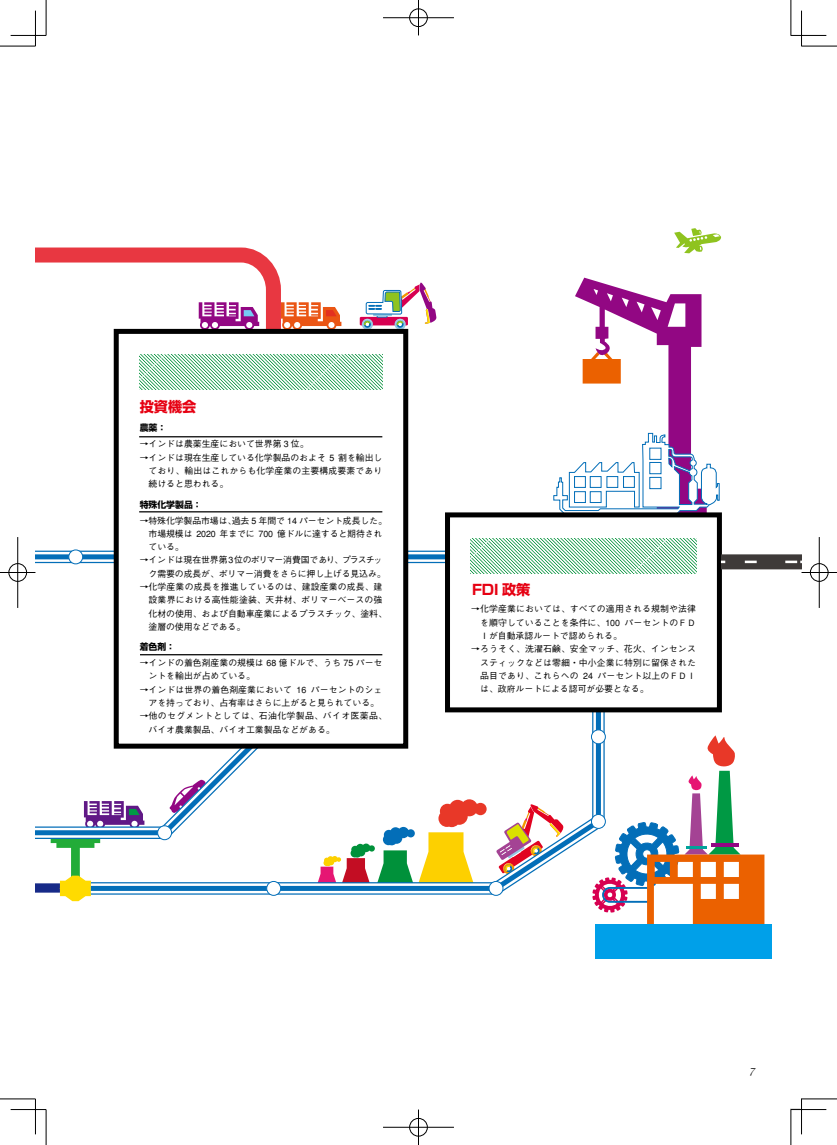
<style>
.page{position:relative;width:837px;height:1145px;background:#fff}
.page>*{position:absolute;margin:0;border:0;box-sizing:border-box;transform-origin:0 0}
.t1{font:700 14.12px "Shin Go";color:#e60012}
.t2{font:11.5px "Apple Chancery";color:#000}
.t3{font:500 8.88px/13.2px "Gothic BBB";color:#000}
.t4{font:500 8.88px/13.2px "Gothic BBB";letter-spacing:.02em;color:#000}
.t5{font:500 8.88px/13.2px "Gothic BBB";letter-spacing:.045em;color:#000}
.t6{font:700 8.88px "Shin Go";color:#000}
</style>
<div class="page">
<svg style="left:382px;top:282px;width:47px;height:13px"></svg>
<svg style="left:35px;top:302px;width:568px;height:591px"></svg>
<svg style="left:35px;top:247px;width:253px;height:223px"></svg>
<div style="left:116px;top:331px;width:289px;height:415px;background:#fff"></div>
<div style="left:114px;top:329px;width:294px;height:419px;border:5px solid #000"></div>
<hr style="left:139px;top:436px;width:243px;height:1px;background:#000">
<hr style="left:139px;top:511px;width:243px;height:1px;background:#000">
<hr style="left:140px;top:654px;width:242px;height:1px;background:#000">
<svg style="left:139px;top:354px;width:243px;height:35px"></svg>
<div style="left:157px;top:825px;width:14px;height:14px;background:#fff;border-radius:50%"></div>
<div style="left:157px;top:825px;width:15px;height:15px;border:1px solid #036eb8;border-radius:50%"></div>
<svg style="left:591px;top:730px;width:14px;height:13px"></svg>
<div style="left:590px;top:729px;width:15px;height:15px;border:1px solid #036eb8;border-radius:50%"></div>
<div style="left:590px;top:814px;width:15px;height:15px;border:1px solid #036eb8;border-radius:50%"></div>
<div style="left:266px;top:881px;width:14px;height:14px;background:#fff;border-radius:50%"></div>
<div style="left:266px;top:881px;width:15px;height:14px;border:1px solid #036eb8;border-radius:50%"></div>
<div style="left:489px;top:881px;width:14px;height:14px;background:#fff;border-radius:50%"></div>
<div style="left:488px;top:881px;width:15px;height:14px;border:1px solid #036eb8;border-radius:50%"></div>
<div style="left:69px;top:550px;width:14px;height:14px;background:#fff;border-radius:50%"></div>
<div style="left:68px;top:549px;width:15px;height:15px;border:1px solid #036eb8;border-radius:50%"></div>
<svg style="left:674px;top:228px;width:46px;height:25px"></svg>
<svg style="left:553px;top:278px;width:166px;height:234px"></svg>
<div style="left:447px;top:515px;width:272px;height:195px;background:#fff"></div>
<div style="left:445px;top:512px;width:276px;height:200px;border:5px solid #000"></div>
<svg style="left:470px;top:538px;width:225px;height:35px"></svg>
<div style="left:720px;top:554px;width:81px;height:15px;background:#3e3a39"></div>
<svg style="left:720px;top:560px;width:5px;height:3px"></svg>
<svg style="left:744px;top:560px;width:57px;height:3px"></svg>
<svg style="left:591px;top:735px;width:173px;height:189px"></svg>
<div style="left:595px;top:924px;width:176px;height:34px;background:#00a0e9"></div>
<hr style="left:0;top:46px;width:35px;height:1px;background:#000">
<hr style="left:801px;top:46px;width:35px;height:1px;background:#000">
<hr style="left:0;top:1098px;width:35px;height:1px;background:#000">
<hr style="left:801px;top:1098px;width:35px;height:1px;background:#000">
<hr style="left:46px;top:0;width:1px;height:35px;background:#000">
<hr style="left:46px;top:1109px;width:1px;height:35px;background:#000">
<hr style="left:790px;top:0;width:1px;height:35px;background:#000">
<hr style="left:790px;top:1109px;width:1px;height:35px;background:#000">
<hr style="left:11px;top:35px;width:35px;height:1px;background:#000">
<hr style="left:790px;top:35px;width:36px;height:1px;background:#000">
<hr style="left:11px;top:1109px;width:35px;height:1px;background:#000">
<hr style="left:790px;top:1109px;width:36px;height:1px;background:#000">
<hr style="left:35px;top:11px;width:1px;height:35px;background:#000">
<hr style="left:35px;top:1098px;width:1px;height:36px;background:#000">
<hr style="left:801px;top:11px;width:1px;height:35px;background:#000">
<hr style="left:801px;top:1098px;width:1px;height:36px;background:#000">
<div style="left:408px;top:8px;width:20px;height:19px;border:2px solid #fff;border-radius:50%"></div>
<hr style="left:383px;top:17px;width:71px;height:2px;background:#fff">
<hr style="left:417px;top:0;width:2px;height:35px;background:#fff">
<div style="left:409px;top:9px;width:18px;height:18px;border:1px solid #000;border-radius:50%"></div>
<hr style="left:383px;top:18px;width:71px;height:1px;background:#000">
<hr style="left:418px;top:0;width:1px;height:35px;background:#000">
<div style="left:408px;top:1117px;width:20px;height:20px;border:2px solid #fff;border-radius:50%"></div>
<hr style="left:383px;top:1126px;width:71px;height:2px;background:#fff">
<hr style="left:417px;top:1109px;width:2px;height:35px;background:#fff">
<div style="left:409px;top:1118px;width:18px;height:18px;border:1px solid #000;border-radius:50%"></div>
<hr style="left:383px;top:1127px;width:71px;height:1px;background:#000">
<hr style="left:418px;top:1109px;width:1px;height:35px;background:#000">
<div style="left:8px;top:562px;width:19px;height:20px;border:2px solid #fff;border-radius:50%"></div>
<hr style="left:0;top:571px;width:35px;height:2px;background:#fff">
<hr style="left:17px;top:537px;width:2px;height:71px;background:#fff">
<div style="left:9px;top:563px;width:18px;height:18px;border:1px solid #000;border-radius:50%"></div>
<hr style="left:0;top:572px;width:35px;height:1px;background:#000">
<hr style="left:18px;top:537px;width:1px;height:71px;background:#000">
<div style="left:809px;top:562px;width:19px;height:20px;border:2px solid #fff;border-radius:50%"></div>
<hr style="left:801px;top:571px;width:35px;height:2px;background:#fff">
<div style="left:809px;top:563px;width:19px;height:18px;border:1px solid #000;border-radius:50%"></div>
<hr style="left:801px;top:572px;width:35px;height:1px;background:#000">
<hr style="left:818px;top:537px;width:1px;height:71px;background:#000">
<h1 class="t1" style="left:140px;top:397px;width:58px">投資機会</h1>
<p class="t6" style="left:140px;top:422px;width:28px">農薬：</p>
<p class="t3" style="left:140px;top:437px;width:170px">→インドは農薬生産において世界第 3 位。</p>
<p class="t3" style="left:148px;top:451px;width:235px;text-align:justify;text-indent:-9px">→インドは現在生産している化学製品のおよそ 5 割を輸出しており、輸出はこれからも化学産業の主要構成要素であり続けると思われる。</p>
<p class="t6" style="left:140px;top:498px;width:64px">特殊化学製品：</p>
<p class="t3" style="left:148px;top:514px;width:240px;text-indent:-9px">→特殊化学製品市場は、過去 5 年間で 14 パーセント成長した。市場規模は 2020 年までに 700 億ドルに達すると期待されている。</p>
<p class="t3" style="left:148px;top:554px;width:238px;text-indent:-9px">→インドは現在世界第3位のポリマー消費国であり、プラスチック需要の成長が、ポリマー消費をさらに押し上げる見込み。</p>
<p class="t4" style="left:148px;top:580px;width:240px;text-indent:-9px">→化学産業の成長を推進しているのは、建設産業の成長、建設業界における高性能塗装、天井材、ポリマーベースの強化材の使用、および自動車産業によるプラスチック、塗料、塗層の使用などである。</p>
<p class="t6" style="left:140px;top:641px;width:37px">着色剤：</p>
<p class="t3" style="left:148px;top:656px;width:235px;text-indent:-9px">→インドの着色剤産業の規模は 68 億ドルで、うち 75 パーセントを輸出が占めている。</p>
<p class="t3" style="left:148px;top:683px;width:235px;text-indent:-9px">→インドは世界の着色剤産業において 16 パーセントのシェアを持っており、占有率はさらに上がると見られている。</p>
<p class="t5" style="left:148px;top:709px;width:240px;text-indent:-9px">→他のセグメントとしては、石油化学製品、バイオ医薬品、バイオ農業製品、バイオ工業製品などがある。</p>
<h1 class="t1" style="left:472px;top:580px;width:60px">FDI 政策</h1>
<p class="t3" style="left:480px;top:603px;width:217px;text-align:justify;text-indent:-9px">→化学産業においては、すべての適用される規制や法律を順守していることを条件に、100 パーセントのＦＤＩが自動承認ルートで認められる。</p>
<p class="t3" style="left:480px;top:642px;width:217px;text-align:justify;text-indent:-9px">→ろうそく、洗濯石鹸、安全マッチ、花火、インセンススティックなどは零細・中小企業に特別に留保された品目であり、これらへの 24 パーセント以上のＦＤＩは、政府ルートによる認可が必要となる。</p>
<p class="t2" style="left:749px;top:1060px;width:7px">7</p>
</div>
